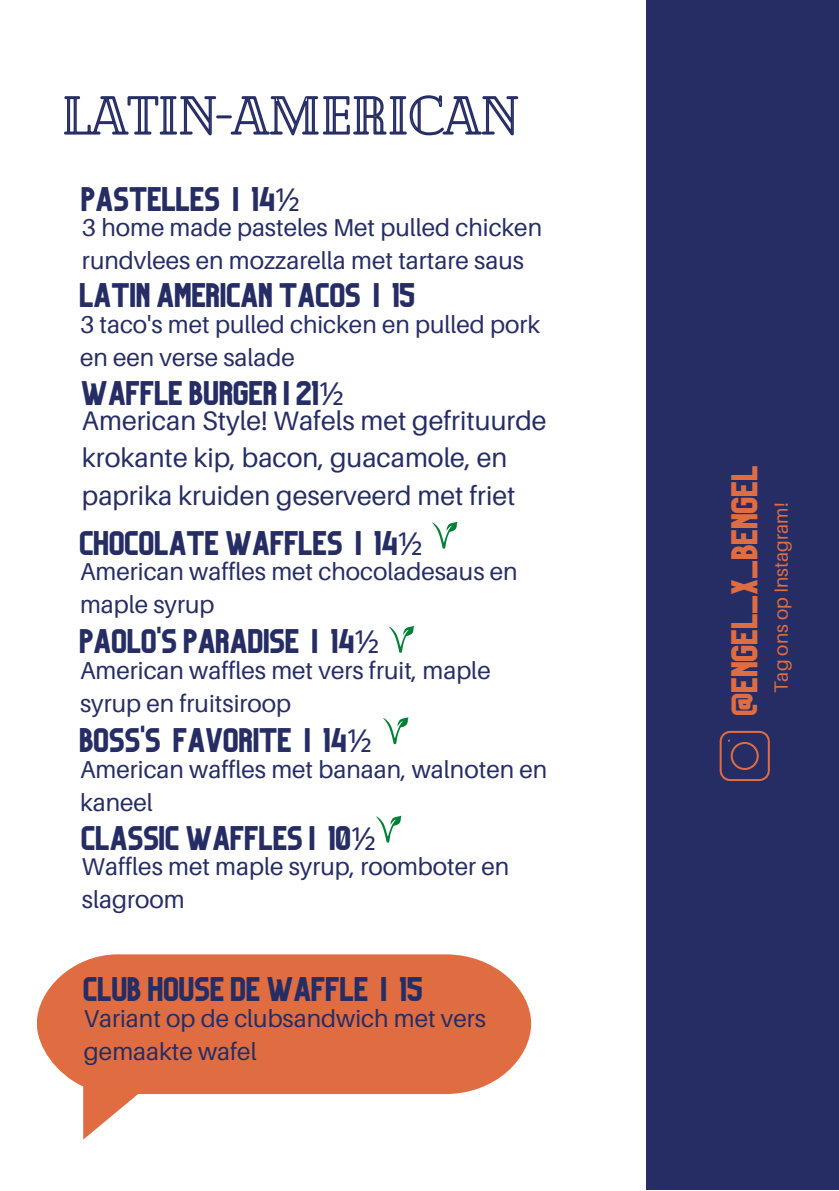
<style>
.page{position:relative;width:839px;height:1191px;background:#fff}
.page>*{position:absolute;margin:0;border:0;box-sizing:border-box;transform-origin:0 0}
.t1{font:34.4px "Organic";color:#e06d41}
.t2{font:31.6px "Organic";color:#262d64}
.t3{font:26.8px/37.6px "Aileron";color:#262d64}
.t4{font:24.4px/33px "Aileron";color:#262d64}
.t5{font:19.2px "Aileron";color:#e06d41}
.s1{font-family:"Noto Sans"}
</style>
<div class="page">
<div style="left:646px;top:0;width:192px;height:1190px;background:#262d64"></div>
<svg style="left:719px;top:731px;width:50px;height:50px"></svg>
<svg style="left:37px;top:954px;width:494px;height:140px;background:#e2774f"></svg>
<svg style="left:64px;top:95px;width:455px;height:41px"></svg>
<svg style="left:432px;top:522px;width:25px;height:27px"></svg>
<svg style="left:388px;top:626px;width:26px;height:27px"></svg>
<svg style="left:383px;top:717px;width:25px;height:27px"></svg>
<svg style="left:376px;top:816px;width:25px;height:27px"></svg>
<p class="t2" style="left:82px;top:187px;width:219px">PASTELLES | 14<span class="s1">½</span></p>
<p class="t4" style="left:82px;top:211px;width:461px">3 home made pasteles Met pulled chicken rundvlees en mozzarella met tartare saus</p>
<p class="t2" style="left:80px;top:283px;width:337px">LATIN AMERICAN TACOS | 15</p>
<p class="t4" style="left:80px;top:307px;width:461px">3 taco's met pulled chicken en pulled pork en een verse salade</p>
<p class="t2" style="left:82px;top:382px;width:263px">WAFFLE BURGER | 21<span class="s1">½</span></p>
<p class="t3" style="left:82px;top:401px;width:466px">American Style! Wafels met gefrituurde krokante kip, bacon, guacamole, en paprika kruiden geserveerd met friet</p>
<p class="t2" style="left:80px;top:531px;width:344px">CHOCOLATE WAFFLES | 14<span class="s1">½</span></p>
<p class="t4" style="left:80px;top:555px;width:439px">American waffles met chocoladesaus en maple syrup</p>
<p class="t2" style="left:80px;top:629px;width:300px">PAOLO'S PARADISE | 14<span class="s1">½</span></p>
<p class="t4" style="left:80px;top:654px;width:412px">American waffles met vers fruit, maple syrup en fruitsiroop</p>
<p class="t2" style="left:80px;top:728px;width:293px">BOSS'S FAVORITE | 14<span class="s1">½</span></p>
<p class="t4" style="left:80px;top:752px;width:469px">American waffles met banaan, walnoten en kaneel</p>
<p class="t2" style="left:82px;top:826px;width:295px">CLASSIC WAFFLES | 10<span class="s1">½</span></p>
<p class="t4" style="left:82px;top:850px;width:429px">Waffles met maple syrup, roomboter en slagroom</p>
<p class="t2" style="left:84px;top:977px;width:340px">CLUB HOUSE DE WAFFLE | 15</p>
<p class="t4" style="left:84px;top:1002px;width:403px">Variant op de clubsandwich met vers gemaakte wafel</p>
<h1 class="t1" style="left:731px;top:715px;width:252px;rotate:-90deg">@ENGEL_X_BENGEL</h1>
<p class="t5" style="left:769px;top:693px;width:192px;rotate:-90deg">Tag ons op Instagram!</p>
</div>
